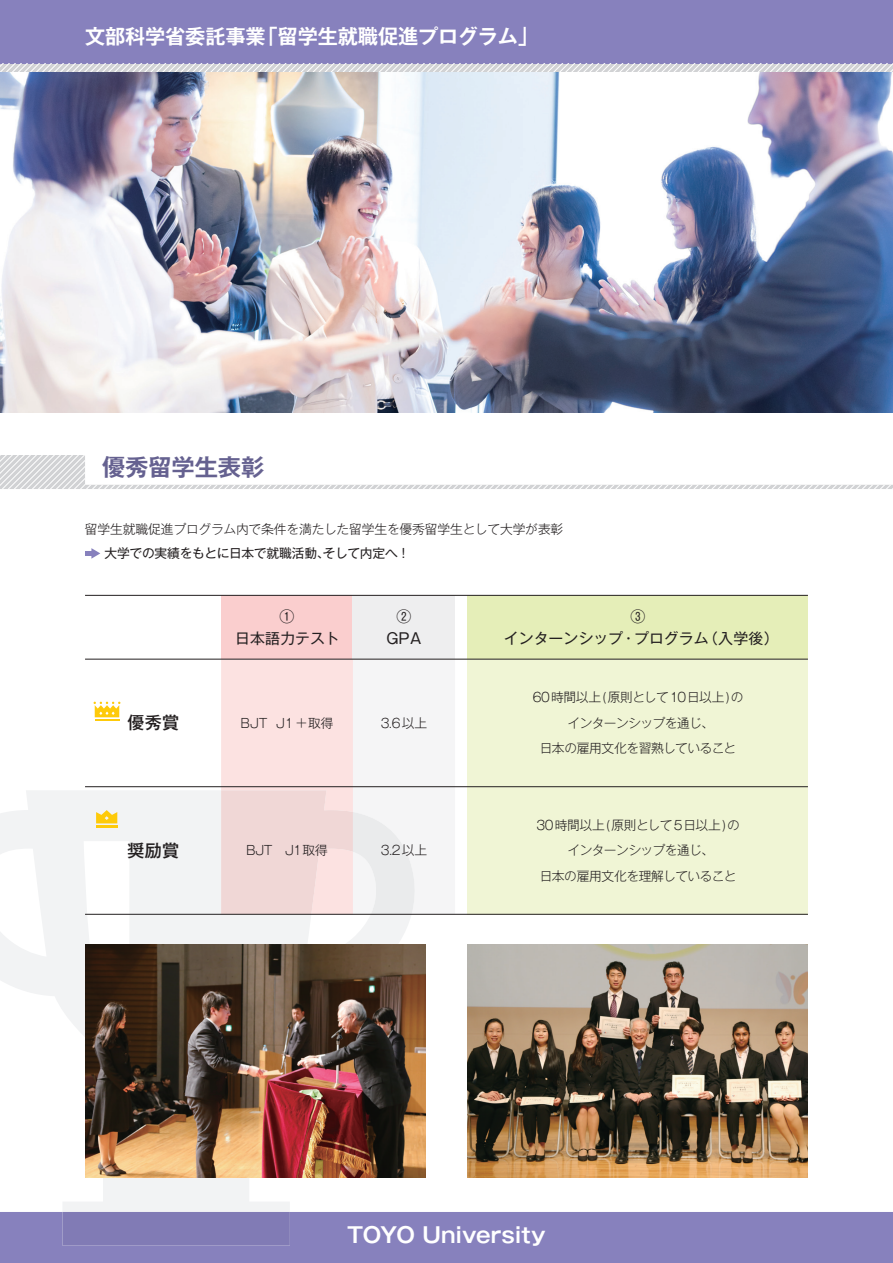
<style>
.page{position:relative;width:893px;height:1263px;background:#fff}
.page>*{position:absolute;margin:0;border:0;box-sizing:border-box;transform-origin:0 0}
.t1{font:700 23.4px "Gothic MB101 Pro De";letter-spacing:-.005em;color:#656190}
.t2{font:700 21.3px "Gothic MB101 Pro De";letter-spacing:-.01em;color:#fff}
.t3{font:700 20.25px "Gothic MB101 Pro De";letter-spacing:-.005em;color:#fff}
.t4{font:500 16.95px "Gothic MB101 Pro";letter-spacing:.02em;color:#231f20}
.t5{font:14.85px/21.3px "Gothic MB101 Pro";letter-spacing:.005em;color:#231f20;text-align:center}
.t6{font:300 12.75px/25.5px "Gothic MB101 Pro";letter-spacing:-.025em;color:#231f20;text-align:center}
.t7{font:12.75px "Gothic MB101 Pro";letter-spacing:-.02em;color:#231f20}
</style>
<div class="page">
<svg style="left:0;top:791px;width:411px;height:421px;fill:#f2f3f4"></svg>
<div style="left:0;top:0;width:893px;height:64px;background:#8781bd"></div>
<div style="left:0;top:1212px;width:893px;height:51px;background:#8781bd"></div>
<div style="left:62px;top:1212px;width:228px;height:33px;background:#817bb5"></div>
<svg style="left:0;top:64px;width:893px;height:8px"></svg>
<svg style="left:0;top:455px;width:893px;height:34px"></svg>
<div style="left:221px;top:595px;width:132px;height:64px;background:#facece"></div>
<svg style="left:221px;top:660px;width:234px;height:254px"></svg>
<div style="left:468px;top:659px;width:340px;height:255px;background:#f0f5d5"></div>
<div style="left:353px;top:595px;width:102px;height:64px;background:#eeeeef"></div>
<div style="left:468px;top:595px;width:340px;height:64px;background:#e5eeb8"></div>
<hr style="left:85px;top:659px;width:723px;height:1px;background:#231f20">
<hr style="left:85px;top:786px;width:723px;height:1px;background:#231f20">
<hr style="left:85px;top:914px;width:723px;height:1px;background:#231f20">
<hr style="left:85px;top:595px;width:723px;height:1px;background:#231f20">
<img style="left:0;top:72px;width:893px;height:340px">
<svg style="left:86px;top:548px;width:14px;height:11px"></svg>
<svg style="left:94px;top:702px;width:26px;height:15px"></svg>
<hr style="left:95px;top:719px;width:24px;height:2px;background:#feca0a">
<svg style="left:96px;top:810px;width:21px;height:13px"></svg>
<hr style="left:96px;top:825px;width:21px;height:2px;background:#feca0a">
<img style="left:85px;top:944px;width:340px;height:234px">
<img style="left:468px;top:944px;width:340px;height:234px">
<h3 class="t3" style="left:258px;top:20px;width:282px">「留学生就職促進プログラム「</h3>
<h3 class="t3" style="left:85px;top:20px;width:182px">文部科学省委託事業</h3>
<h1 class="t1" style="left:102px;top:447px;width:164px">優秀留学生表彰</h1>
<p class="t6" style="left:85px;top:515px;width:480px">留学生就職促進プログラム内で条件を満たした留学生を優秀留学生として大学が表彰</p>
<p class="t7" style="left:104px;top:542px;width:307px">大学での実績をもとに日本で就職活動そして内定へ!</p>
<p class="t7" style="left:317px;top:542px;width:14px">、</p>
<h3 class="t4" style="left:128px;top:709px;width:53px">優秀賞</h3>
<h3 class="t4" style="left:128px;top:836px;width:53px">奨励賞</h3>
<p class="t5" style="left:235px;top:604px;width:106px">1<br>日本語力テスト</p>
<p class="t5" style="left:386px;top:604px;width:37px">2<br>GPA</p>
<p class="t5" style="left:630px;top:604px;width:16px">3</p>
<p class="t5" style="left:504px;top:625px;width:206px">インターンシップ・プログラム</p>
<p class="t5" style="left:703px;top:625px;width:77px">（入学後(</p>
<p class="t6" style="left:241px;top:708px;width:29px">BJT</p>
<p class="t6" style="left:276px;top:708px;width:59px">J1＋取得</p>
<p class="t6" style="left:381px;top:708px;width:48px">3.6以上</p>
<p class="t6" style="left:533px;top:683px;width:212px">60時間以上(原則として10日以上の)インターンシップを通じ、<br>日本の雇用文化を習熟していること</p>
<p class="t6" style="left:246px;top:836px;width:83px">BJT　J1取得</p>
<p class="t6" style="left:381px;top:836px;width:48px">3.2以上</p>
<p class="t6" style="left:536px;top:810px;width:205px">30時間以上(原則として5日以上の)インターンシップを通じ、<br>日本の雇用文化を理解していること</p>
<h2 class="t2" style="left:347px;top:1217px;width:200px">TOYO University</h2>
</div>
